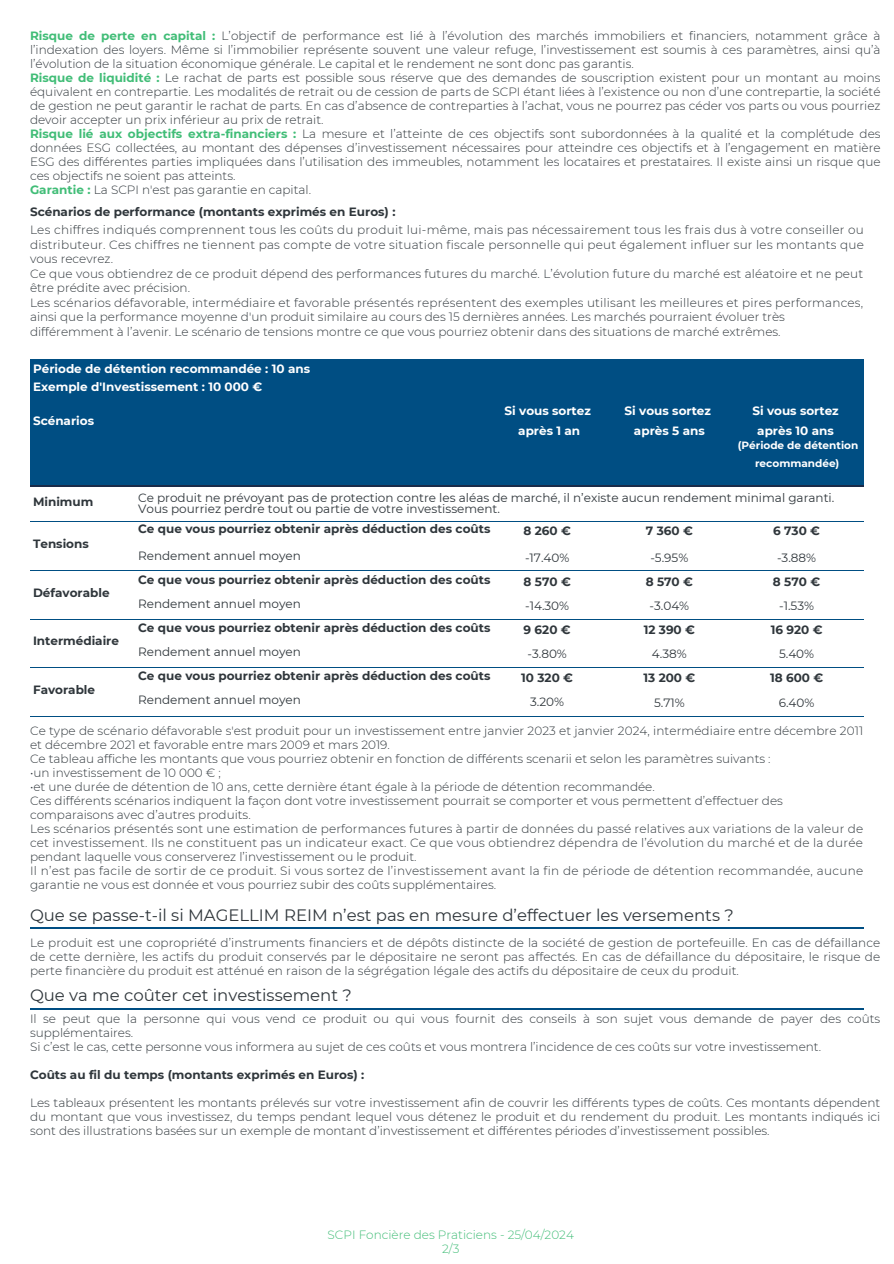
<style>
.page{position:relative;width:894px;height:1264px;background:#fff}
.page>*{position:absolute;margin:0;border:0;box-sizing:border-box;transform-origin:0 0}
.t1{font:16.5px "Montserrat";color:#2f363b}
.t2{font:300 12px/14px "Montserrat";color:#2f363b}
.t3{font:700 12px/24px "Montserrat";color:#2f363b}
.t4{font:12px/24px "Montserrat";color:#2f363b;text-align:center}
.t5{font:300 12px/18px "Montserrat";letter-spacing:.02em;color:#2f363b}
.t6{font:700 12px/20.2px "Montserrat";color:#fff;text-align:center}
.t7{font:300 12px/14px "Montserrat";color:#41bd77;text-align:center}
.t8{font:700 10.5px/18px "Montserrat";color:#fff;text-align:center}
.s1{font-weight:700;color:#41bd77}
.s2{font-weight:700}
.s3{font-weight:400}
</style>
<div class="page">
<hr style="left:30px;top:521px;width:833px;height:1px;background:#004e83">
<hr style="left:30px;top:570px;width:833px;height:1px;background:#004e83">
<hr style="left:30px;top:619px;width:833px;height:1px;background:#004e83">
<hr style="left:30px;top:667px;width:833px;height:1px;background:#004e83">
<hr style="left:30px;top:716px;width:833px;height:1px;background:#004e83">
<hr style="left:30px;top:927px;width:833px;height:2px;background:#004e83">
<hr style="left:30px;top:1008px;width:833px;height:1px;background:#004e83">
<div style="left:30px;top:359px;width:833px;height:42px;background:#004e83"></div>
<div style="left:30px;top:401px;width:105px;height:43px;background:#004e83"></div>
<div style="left:135px;top:401px;width:353px;height:43px;background:#004e83"></div>
<div style="left:488px;top:401px;width:120px;height:43px;background:#004e83"></div>
<div style="left:608px;top:401px;width:120px;height:43px;background:#004e83"></div>
<div style="left:728px;top:401px;width:135px;height:43px;background:#004e83"></div>
<div style="left:30px;top:444px;width:105px;height:42px;background:#004e83"></div>
<div style="left:135px;top:444px;width:353px;height:42px;background:#004e83"></div>
<div style="left:488px;top:444px;width:120px;height:42px;background:#004e83"></div>
<div style="left:608px;top:444px;width:120px;height:42px;background:#004e83"></div>
<div style="left:728px;top:444px;width:135px;height:42px;background:#004e83"></div>
<hr style="left:30px;top:486px;width:833px;height:1px;background:#1a2b49">
<h2 class="t2" style="left:30px;top:29px;width:851px"><span class="s1">Risque de perte en capital :</span> L’objectif de performance est lié à l’évolution des marchés immobiliers et financiers, notamment grâce à l’indexation des loyers. Même si l’immobilier représente souvent une valeur refuge, l’investissement est soumis à ces paramètres, ainsi qu’à l’évolution de la situation économique générale. Le capital et le rendement ne sont donc pas garantis.<br><span class="s1">Risque de liquidité :</span> Le rachat de parts est possible sous réserve que des demandes de souscription existent pour un montant au moins équivalent en contrepartie. Les modalités de retrait ou de cession de parts de SCPI étant liées à l’existence ou non d’une contrepartie, la société de gestion ne peut garantir le rachat de parts. En cas d’absence de contreparties à l’achat, vous ne pourrez pas céder vos parts ou vous pourriez devoir accepter un prix inférieur au prix de retrait.<br><span class="s1">Risque lié aux objectifs extra-financiers :</span> La mesure et l’atteinte de ces objectifs sont subordonnées à la qualité et la complétude des données ESG collectées, au montant des dépenses d’investissement nécessaires pour atteindre ces objectifs et à l’engagement en matière ESG des différentes parties impliquées dans l’utilisation des immeubles, notamment les locataires et prestataires. Il existe ainsi un risque que ces objectifs ne soient pas atteints.<br><span class="s1">Garantie :</span> La SCPI n'est pas garantie en capital.</h2>
<h2 class="t5" style="left:30px;top:203px;width:835px"><span class="s2">Scénarios de performance (montants exprimés en Euros) :<br></span>Les chiffres indiqués comprennent tous les coûts du produit lui-même, mais pas nécessairement tous les frais dus à votre conseiller ou</h2>
<h2 class="t2" style="left:30px;top:237px;width:835px;line-height:14.5px">distributeur. Ces chiffres ne tiennent pas compte de votre situation fiscale personnelle qui peut également influer sur les montants que vous recevrez.<br>Ce que vous obtiendrez de ce produit dépend des performances futures du marché. L’évolution future du marché est aléatoire et ne peut être prédite avec précision.<br>Les scénarios défavorable, intermédiaire et favorable présentés représentent des exemples utilisant les meilleures et pires performances, ainsi que la performance moyenne d'un produit similaire au cours des 15 dernières années. Les marchés pourraient évoluer très différemment à l’avenir. Le scénario de tensions montre ce que vous pourriez obtenir dans des situations de marché extrêmes.</h2>
<h2 class="t6" style="left:33px;top:360px;width:278px;line-height:18px;text-align:left">Période de détention recommandée : 10 ans<br>Exemple d'Investissement : 10 000 €</h2>
<h3 class="t6" style="left:504px;top:400px;width:88px">Si vous sortez après 1 an</h3>
<h1 class="t6" style="left:624px;top:400px;width:88px">Si vous sortez après 5 ans</h1>
<h3 class="t6" style="left:752px;top:400px;width:88px">Si vous sortez</h3>
<h3 class="t6" style="left:33px;top:410px;width:62px">Scénarios</h3>
<h2 class="t6" style="left:757px;top:421px;width:78px">après 10 ans</h2>
<h3 class="t8" style="left:737px;top:436px;width:122px">(Période de détention recommandée)</h3>
<h2 class="t3" style="left:33px;top:489px;width:62px">Minimum</h2>
<p class="t4" style="left:138px;top:492px;width:697px;line-height:10.9px;text-align:left">Ce produit ne prévoyant pas de protection contre les aléas de marché, il n’existe aucun rendement minimal garanti.<br>Vous pourriez perdre tout ou partie de votre investissement.</p>
<p class="t3" style="left:138px;top:517px;width:354px">Ce que vous pourriez obtenir après déduction des coûts</p>
<p class="t3" style="left:138px;top:544px;width:354px"><span class="s3">Rendement annuel moyen<br></span>Ce que vous pourriez obtenir après déduction des coûts <span class="s3">Rendement annuel moyen<br></span>Ce que vous pourriez obtenir après déduction des coûts <span class="s3">Rendement annuel moyen<br></span>Ce que vous pourriez obtenir après déduction des coûts <span class="s3">Rendement annuel moyen</span></p>
<p class="t3" style="left:523px;top:518px;width:49px">8 260 €</p>
<p class="t4" style="left:521px;top:545px;width:53px">-17.40%<br><span class="s2">8 570 € </span>-14.30%<br><span class="s2">9 620 € </span>-3.80%<br><span class="s2">10 320 €<br></span>3.20%</p>
<p class="t3" style="left:645px;top:519px;width:48px">7 360 €</p>
<p class="t4" style="left:643px;top:546px;width:53px">-5.95%<br><span class="s2">8 570 € </span>-3.04%<br><span class="s2">12 390 €<br></span>4.38%<br><span class="s2">13 200 €<br></span>5.71%</p>
<h3 class="t3" style="left:772px;top:519px;width:48px">6 730 €</h3>
<h3 class="t4" style="left:769px;top:546px;width:55px">-3.88%<br><span class="s2">8 570 € </span>-1.53%<br><span class="s2">16 920 €<br></span>5.40%<br><span class="s2">18 600 €<br></span>6.40%</h3>
<h2 class="t3" style="left:33px;top:532px;width:57px">Tensions</h2>
<h3 class="t3" style="left:33px;top:580px;width:78px">Défavorable</h3>
<h3 class="t3" style="left:33px;top:629px;width:87px">Intermédiaire</h3>
<h3 class="t3" style="left:33px;top:677px;width:64px">Favorable</h3>
<h2 class="t2" style="left:30px;top:723px;width:834px">Ce type de scénario défavorable s'est produit pour un investissement entre janvier 2023 et janvier 2024, intermédiaire entre décembre 2011 et décembre 2021 et favorable entre mars 2009 et mars 2019.<br>Ce tableau affiche les montants que vous pourriez obtenir en fonction de différents scenarii et selon les paramètres suivants :</h2>
<h2 class="t2" style="left:30px;top:765px;width:192px">•un investissement de 10 000 € ;</h2>
<h2 class="t2" style="left:30px;top:779px;width:834px">•et une durée de détention de 10 ans, cette dernière étant égale à la période de détention recommandée.<br>Ces différents scénarios indiquent la façon dont votre investissement pourrait se comporter et vous permettent d’effectuer des comparaisons avec d’autres produits.<br>Les scénarios présentés sont une estimation de performances futures à partir de données du passé relatives aux variations de la valeur de cet investissement. Ils ne constituent pas un indicateur exact. Ce que vous obtiendrez dépendra de l’évolution du marché et de la durée pendant laquelle vous conserverez l’investissement ou le produit.<br>Il n’est pas facile de sortir de ce produit. Si vous sortez de l’investissement avant la fin de période de détention recommandée, aucune garantie ne vous est donnée et vous pourriez subir des coûts supplémentaires.</h2>
<h2 class="t1" style="left:30px;top:904px;width:705px">Que se passe-t-il si MAGELLIM REIM n’est pas en mesure d’effectuer les versements ?</h2>
<h2 class="t2" style="left:30px;top:935px;width:851px;text-align:justify">Le produit est une copropriété d’instruments financiers et de dépôts distincte de la société de gestion de portefeuille. En cas de défaillance de cette dernière, les actifs du produit conservés par le dépositaire ne seront pas affectés. En cas de défaillance du dépositaire, le risque de perte financière du produit est atténué en raison de la ségrégation légale des actifs du dépositaire de ceux du produit.</h2>
<h2 class="t1" style="left:30px;top:984px;width:323px">Que va me coûter cet investissement ?</h2>
<h2 class="t2" style="left:30px;top:1011px;width:851px">Il se peut que la personne qui vous vend ce produit ou qui vous fournit des conseils à son sujet vous demande de payer des coûts supplémentaires.<br>Si c’est le cas, cette personne vous informera au sujet de ces coûts et vous montrera l’incidence de ces coûts sur votre investissement.</h2>
<h2 class="t3" style="left:30px;top:1062px;width:335px">Coûts au fil du temps (montants exprimés en Euros) :</h2>
<h2 class="t2" style="left:30px;top:1095px;width:851px;text-align:justify">Les tableaux présentent les montants prélevés sur votre investissement afin de couvrir les différents types de coûts. Ces montants dépendent du montant que vous investissez, du temps pendant lequel vous détenez le produit et du rendement du produit. Les montants indiqués ici sont des illustrations basées sur un exemple de montant d’investissement et différentes périodes d’investissement possibles.</h2>
<h3 class="t7" style="left:327px;top:1227px;width:248px">SCPI Foncière des Praticiens - 25/04/2024<br>2/3</h3>
</div>
